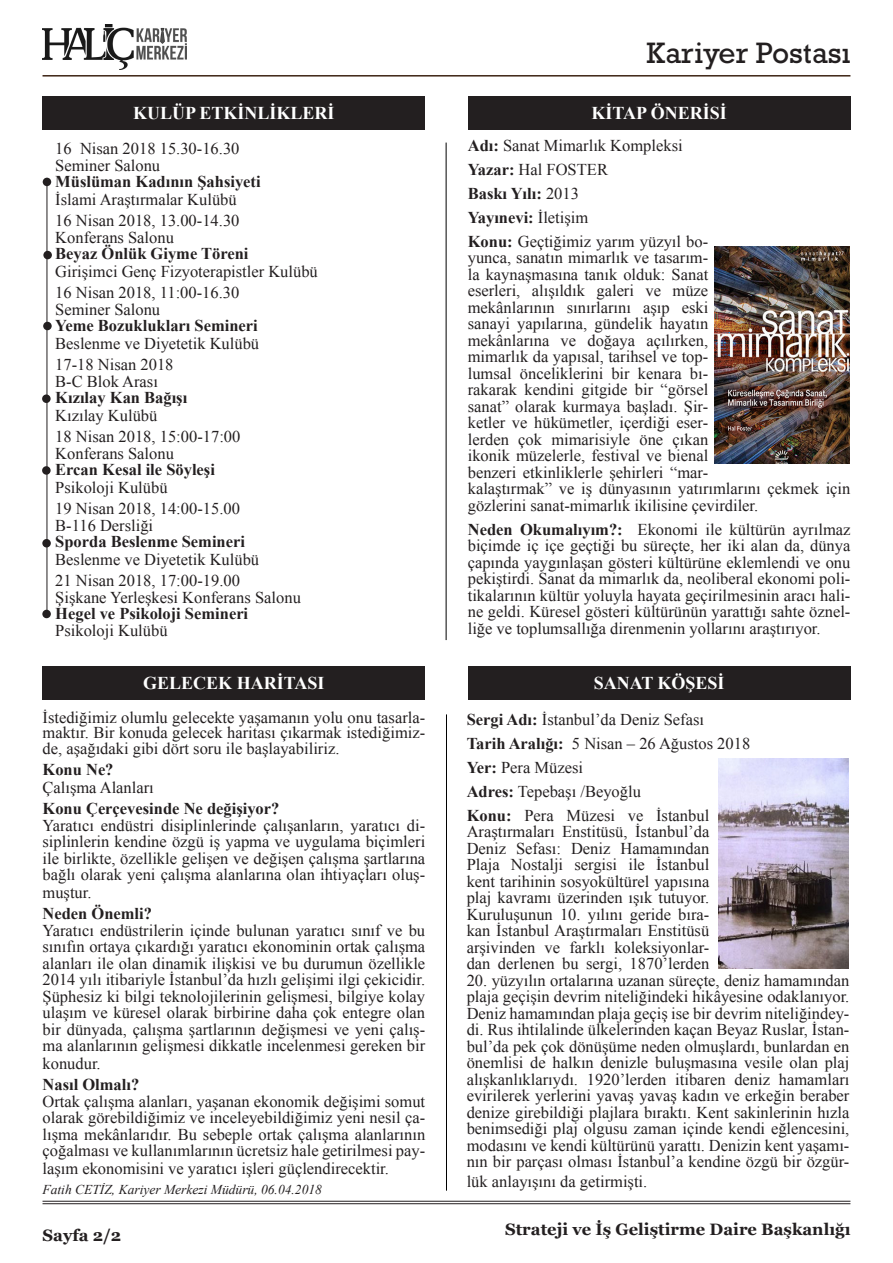
<style>
.page{position:relative;width:893px;height:1263px;background:#fff}
.page>*{position:absolute;margin:0;border:0;box-sizing:border-box;transform-origin:0 0}
.t1{font:30px "Rockwell";color:#231f20}
.t2{font:700 18px "Times New Roman";color:#fff}
.t3{font:16.5px/16.5px "Times New Roman";color:#231f20;text-align:justify}
.t4{font:700 16.5px "Times New Roman";color:#231f20}
.t5{font:700 16.5px "Georgia";color:#231f20}
.t6{font:italic 13.5px "Times New Roman";color:#231f20}
.s1{font-weight:700}
.s2{font-weight:400}
</style>
<div class="page">
<hr style="left:43px;top:75px;width:807px;height:2px;background:#3d2414">
<div style="left:43px;top:666px;width:382px;height:34px;background:#231f20"></div>
<div style="left:468px;top:666px;width:382px;height:34px;background:#231f20"></div>
<div style="left:43px;top:97px;width:382px;height:33px;background:#231f20"></div>
<div style="left:468px;top:97px;width:382px;height:33px;background:#231f20"></div>
<hr style="left:446px;top:143px;width:1px;height:497px;background:#000">
<hr style="left:446px;top:714px;width:1px;height:477px;background:#000">
<hr style="left:43px;top:1201px;width:807px;height:1px;background:#231f20">
<hr style="left:43px;top:1203px;width:807px;height:1px;background:#231f20">
<img style="left:715px;top:247px;width:134px;height:217px">
<img style="left:43px;top:24px;width:144px;height:46px">
<hr style="left:47px;top:181px;width:1px;height:436px;background:#231f20">
<div style="left:43px;top:178px;width:8px;height:8px;background:#231f20;border-radius:50%"></div>
<div style="left:43px;top:251px;width:9px;height:8px;background:#231f20;border-radius:50%"></div>
<div style="left:43px;top:322px;width:9px;height:8px;background:#231f20;border-radius:50%"></div>
<img style="left:719px;top:758px;width:130px;height:210px">
<div style="left:42px;top:466px;width:9px;height:9px;background:#231f20;border-radius:50%"></div>
<div style="left:42px;top:539px;width:9px;height:8px;background:#231f20;border-radius:50%"></div>
<div style="left:42px;top:394px;width:9px;height:9px;background:#231f20;border-radius:50%"></div>
<div style="left:42px;top:610px;width:9px;height:8px;background:#231f20;border-radius:50%"></div>
<p class="t1" style="left:647px;top:36px;width:205px">Kariyer Postası</p>
<p class="t2" style="left:133px;top:101px;width:203px">KULÜP ETKİNLİKLERİ</p>
<p class="t2" style="left:591px;top:101px;width:137px">KİTAP ÖNERİSİ</p>
<p class="t3" style="left:55px;top:140px;width:186px">16 Nisan 2018 15.30-16.30</p>
<p class="t3" style="left:55px;top:156px;width:106px">Seminer Salonu</p>
<p class="t4" style="left:55px;top:170px;width:207px">Müslüman Kadının Şahsiyeti</p>
<p class="t3" style="left:55px;top:191px;width:183px">İslami Araştırmalar Kulübü</p>
<p class="t3" style="left:55px;top:212px;width:186px">16 Nisan 2018, 13.00-14.30</p>
<p class="t3" style="left:55px;top:228px;width:120px">Konferans Salonu</p>
<p class="t4" style="left:55px;top:242px;width:195px">Beyaz Önlük Giyme Töreni</p>
<p class="t3" style="left:55px;top:263px;width:264px">Girişimci Genç Fizyoterapistler Kulübü</p>
<p class="t3" style="left:55px;top:284px;width:186px">16 Nisan 2018, 11:00-16.30</p>
<p class="t3" style="left:55px;top:300px;width:106px">Seminer Salonu</p>
<p class="t4" style="left:55px;top:314px;width:204px">Yeme Bozuklukları Semineri</p>
<p class="t3" style="left:55px;top:335px;width:205px">Beslenme ve Diyetetik Kulübü</p>
<p class="t3" style="left:55px;top:356px;width:120px">17-18 Nisan 2018</p>
<p class="t3" style="left:55px;top:372px;width:104px">B-C Blok Arası</p>
<p class="t4" style="left:55px;top:386px;width:134px">Kızılay Kan Bağışı</p>
<p class="t3" style="left:55px;top:407px;width:104px">Kızılay Kulübü</p>
<p class="t3" style="left:55px;top:428px;width:187px">18 Nisan 2018, 15:00-17:00</p>
<p class="t3" style="left:55px;top:444px;width:120px">Konferans Salonu</p>
<p class="t4" style="left:55px;top:458px;width:161px">Ercan Kesal ile Söyleşi</p>
<p class="t3" style="left:55px;top:479px;width:114px">Psikoloji Kulübü</p>
<p class="t3" style="left:55px;top:500px;width:186px">19 Nisan 2018, 14:00-15.00</p>
<p class="t3" style="left:55px;top:516px;width:99px">B-116 Dersliği</p>
<p class="t4" style="left:55px;top:530px;width:191px">Sporda Beslenme Semineri</p>
<p class="t3" style="left:55px;top:551px;width:205px">Beslenme ve Diyetetik Kulübü</p>
<p class="t3" style="left:55px;top:572px;width:186px">21 Nisan 2018, 17:00-19.00</p>
<p class="t3" style="left:55px;top:588px;width:247px">Şişkane Yerleşkesi Konferans Salonu</p>
<p class="t4" style="left:55px;top:602px;width:194px">Hegel ve Psikoloji Semineri</p>
<p class="t3" style="left:55px;top:621px;width:114px">Psikoloji Kulübü</p>
<p class="t3" style="left:468px;top:137px;width:216px"><span class="s1">Adı:</span> Sanat Mimarlık Kompleksi</p>
<p class="t3" style="left:468px;top:161px;width:142px"><span class="s1">Yazar:</span> Hal FOSTER</p>
<p class="t4" style="left:468px;top:182px;width:113px">Baskı Yılı: <span class="s2">2013</span></p>
<p class="t4" style="left:468px;top:206px;width:122px">Yayınevi: <span class="s2">İletişim</span></p>
<p class="t3" style="left:468px;top:233px;width:384px;text-align:left"><span class="s1">Konu:</span> Geçtiğimiz yarım yüzyıl bo-<br>yunca, sanatın mimarlık ve tasarım-<br>la kaynaşmasına tanık olduk: Sanat<br>eserleri, alışıldık galeri ve müze<br>mekânlarının sınırlarını aşıp eski<br>sanayi yapılarına, gündelik hayatın<br>mekânlarına ve doğaya açılırken,<br>mimarlık da yapısal, tarihsel ve top-<br>lumsal önceliklerini bir kenara bı-<br>rakarak kendini gitgide bir “görsel<br>sanat” olarak kurmaya başladı. Şir-<br>ketler ve hükümetler, içerdiği eser-<br>lerden çok mimarisiyle öne çıkan<br>ikonik müzelerle, festival ve bienal<br>benzeri etkinliklerle şehirleri “mar-<br>kalaştırmak” ve iş dünyasının yatırımlarını çekmek için gözlerini sanat-mimarlık ikilisine çevirdiler.</p>
<p class="t3" style="left:468px;top:521px;width:384px"><span class="s1">Neden Okumalıyım?:</span> Ekonomi ile kültürün ayrılmaz biçimde iç içe geçtiği bu süreçte, her iki alan da, dünya çapında yaygınlaşan gösteri kültürüne eklemlendi ve onu pekiştirdi. Sanat da mimarlık da, neoliberal ekonomi poli&shy;tikalarının kültür yoluyla hayata geçirilmesinin aracı hali&shy;ne geldi. Küresel gösteri kültürünün yarattığı sahte öznel&shy;liğe ve toplumsallığa direnmenin yollarını araştırıyor.</p>
<p class="t2" style="left:143px;top:671px;width:183px">GELECEK HARİTASI</p>
<p class="t2" style="left:594px;top:671px;width:132px">SANAT KÖŞESİ</p>
<p class="t3" style="left:43px;top:709px;width:384px;line-height:15px">İstediğimiz olumlu gelecekte yaşamanın yolu onu tasarla&shy;maktır. Bir konuda gelecek haritası çıkarmak istediğimiz-</p>
<p class="t3" style="left:43px;top:740px;width:298px">de, aşağıdaki gibi dört soru ile başlayabiliriz.</p>
<p class="t4" style="left:43px;top:758px;width:73px">Konu Ne?</p>
<p class="t3" style="left:43px;top:779px;width:113px">Çalışma Alanları</p>
<p class="t4" style="left:43px;top:797px;width:238px">Konu Çerçevesinde Ne değişiyor?</p>
<p class="t3" style="left:43px;top:817px;width:384px">Yaratıcı endüstri disiplinlerinde çalışanların, yaratıcı di&shy;siplinlerin kendine özgü iş yapma ve uygulama biçimleri ile birlikte, özellikle gelişen ve değişen çalışma şartlarına bağlı olarak yeni çalışma alanlarına olan ihtiyaçları oluş-</p>
<p class="t3" style="left:43px;top:884px;width:51px">muştur.</p>
<p class="t4" style="left:43px;top:902px;width:111px">Neden Önemli?</p>
<p class="t3" style="left:43px;top:922px;width:384px">Yaratıcı endüstrilerin içinde bulunan yaratıcı sınıf ve bu sınıfın ortaya çıkardığı yaratıcı ekonominin ortak çalışma alanları ile olan dinamik ilişkisi ve bu durumun özellikle 2014 yılı itibariyle İstanbul’da hızlı gelişimi ilgi çekicidir.<br>Şüphesiz ki bilgi teknolojilerinin gelişmesi, bilgiye kolay ulaşım ve küresel olarak birbirine daha çok entegre olan bir dünyada, çalışma şartlarının değişmesi ve yeni çalış&shy;ma alanlarının gelişmesi dikkatle incelenmesi gereken bir</p>
<p class="t3" style="left:43px;top:1055px;width:60px">konudur.</p>
<p class="t4" style="left:43px;top:1073px;width:98px">Nasıl Olmalı?</p>
<p class="t3" style="left:43px;top:1093px;width:384px">Ortak çalışma alanları, yaşanan ekonomik değişimi somut olarak görebildiğimiz ve inceleyebildiğimiz yeni nesil ça&shy;lışma mekânlarıdır. Bu sebeple ortak çalışma alanlarının çoğalması ve kullanımlarının ücretsiz hale getirilmesi pay-</p>
<p class="t3" style="left:43px;top:1160px;width:348px">laşım ekonomisini ve yaratıcı işleri güçlendirecektir.</p>
<p class="t6" style="left:43px;top:1180px;width:281px">Fatih CETİZ, Kariyer Merkezi Müdürü, 06.04.2018</p>
<p class="t5" style="left:43px;top:1223px;width:80px">Sayfa 2/2</p>
<p class="t3" style="left:467px;top:711px;width:239px"><span class="s1">Sergi Adı:</span> İstanbul’da Deniz Sefası</p>
<p class="t3" style="left:467px;top:735px;width:285px"><span class="s1">Tarih Aralığı:</span> 5 Nisan – 26 Ağustos 2018</p>
<p class="t3" style="left:467px;top:759px;width:118px"><span class="s1">Yer:</span> Pera Müzesi</p>
<p class="t3" style="left:467px;top:783px;width:176px"><span class="s1">Adres:</span> Tepebaşı /Beyoğlu</p>
<p class="t3" style="left:467px;top:807px;width:244px"><span class="s1">Konu:</span> Pera Müzesi ve İstanbul Araştırmaları Enstitüsü, İstanbul’da Deniz Sefası: Deniz Hamamından Plaja Nostalji sergisi ile İstanbul kent tarihinin sosyokültürel yapısına plaj kavramı üzerinden ışık tutuyor.<br>Kuruluşunun 10. yılını geride bıra&shy;kan İstanbul Araştırmaları Enstitüsü arşivinden ve farklı koleksiyonlar&shy;dan derlenen bu sergi, 1870’lerden</p>
<p class="t3" style="left:467px;top:972px;width:384px">20. yüzyılın ortalarına uzanan süreçte, deniz hamamından plaja geçişin devrim niteliğindeki hikâyesine odaklanıyor.<br>Deniz hamamından plaja geçiş ise bir devrim niteliğindey&shy;di. Rus ihtilalinde ülkelerinden kaçan Beyaz Ruslar, İstan&shy;bul’da pek çok dönüşüme neden olmuşlardı, bunlardan en önemlisi de halkın denizle buluşmasına vesile olan plaj alışkanlıklarıydı. 1920’lerden itibaren deniz hamamları evirilerek yerlerini yavaş yavaş kadın ve erkeğin beraber denize girebildiği plajlara bıraktı. Kent sakinlerinin hızla benimsediği plaj olgusu zaman içinde kendi eğlencesini, modasını ve kendi kültürünü yarattı. Denizin kent yaşamı&shy;nın bir parçası olması İstanbul’a kendine özgü bir özgür-</p>
<p class="t3" style="left:467px;top:1173px;width:182px">lük anlayışını da getirmişti.</p>
<p class="t5" style="left:505px;top:1217px;width:347px">Strateji ve İş Geliştirme Daire Başkanlığı</p>
</div>
